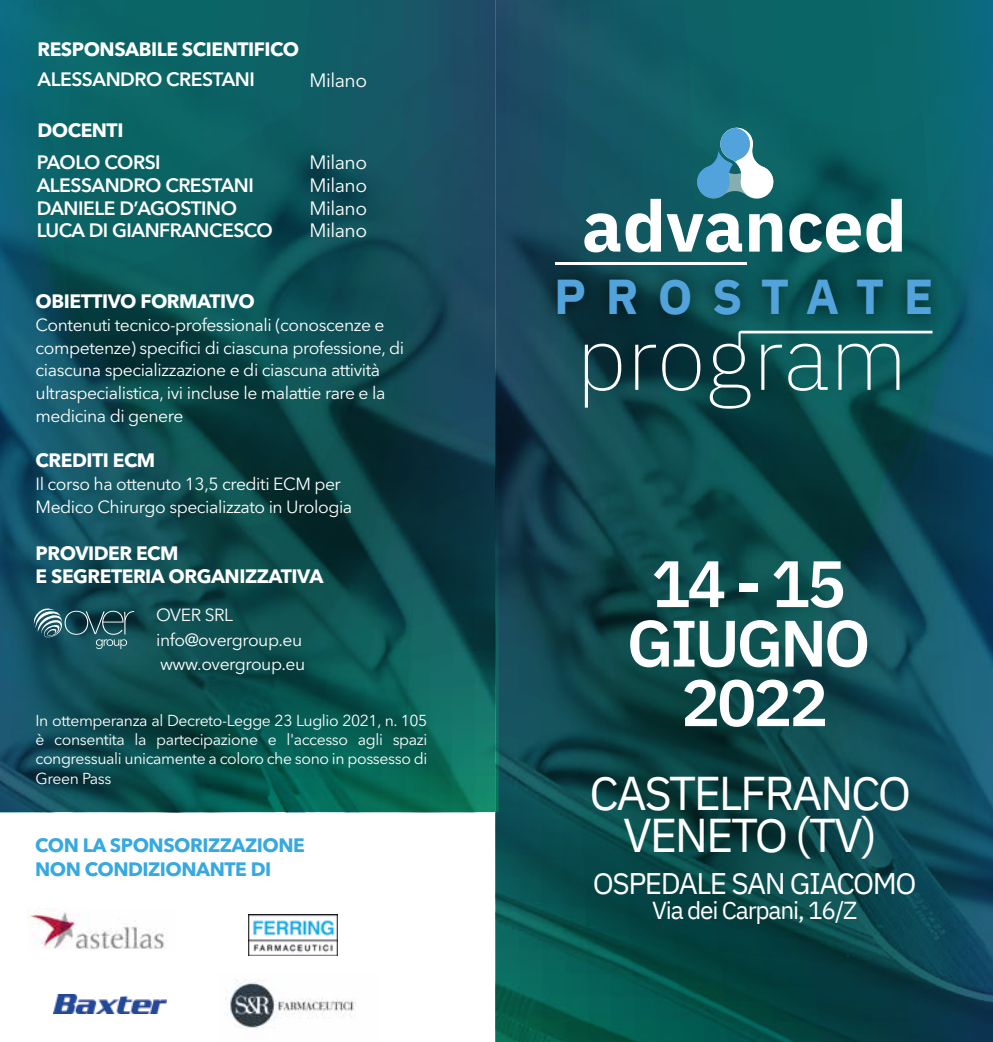
<style>
.page{position:relative;width:993px;height:1042px;background:#fff}
.page>*{position:absolute;margin:0;border:0;box-sizing:border-box;transform-origin:0 0}
.t1{font:600 65.45px/59.5px "IBM Plex Sans Thai Looped";letter-spacing:-.05em;color:#fff;text-align:center}
.t2{font:700 48.82px "IBM Plex Sans Thai Looped";letter-spacing:.39em;color:#52a3db}
.t3{font:47.25px/42px "IBM Plex Sans Thai Looped";letter-spacing:-.05em;color:#fff;text-align:center}
.t4{font:29.75px "IBM Plex Sans Thai Looped";letter-spacing:-.05em;color:#fff}
.t5{font:24.5px "IBM Plex Sans Thai Looped";letter-spacing:-.05em;color:#fff}
.t6{font:700 19.25px/22.8px "Avenir Next LT Pro";letter-spacing:-.025em;color:#fff}
.t7{font:600 19.25px/22.8px "Avenir Next LT Pro";letter-spacing:-.025em;color:#fff}
.t8{font:700 19.25px/24.5px "Avenir Next LT Pro";letter-spacing:-.025em;color:#36a9e1}
.t9{font:19.25px/22.8px "Avenir Next LT Pro";letter-spacing:-.025em;color:#fff;text-align:justify}
.t10{font:17.5px/22.8px "Avenir Next LT Pro";letter-spacing:-.025em;color:#fff}
.t11{font:15.75px/19.2px "Avenir Next LT Pro";letter-spacing:-.025em;color:#fff;text-align:justify}
</style>
<div class="page">
<img style="left:495px;top:0;width:497px;height:1042px">
<img style="left:0;top:0;width:496px;height:812px">
<img style="left:249px;top:915px;width:88px;height:41px">
<svg style="left:34px;top:606px;width:100px;height:43px;background:#30616b"></svg>
<img style="left:28px;top:908px;width:138px;height:41px">
<img style="left:54px;top:995px;width:112px;height:18px">
<img style="left:226px;top:979px;width:130px;height:49px">
<svg style="left:694px;top:128px;width:81px;height:73px"></svg>
<svg style="left:584px;top:199px;width:76px;height:47px"></svg>
<svg style="left:666px;top:213px;width:75px;height:33px"></svg>
<svg style="left:749px;top:213px;width:33px;height:33px"></svg>
<svg style="left:789px;top:213px;width:71px;height:33px"></svg>
<svg style="left:866px;top:199px;width:35px;height:47px"></svg>
<svg style="left:584px;top:367px;width:37px;height:41px;background:#3a676d"></svg>
<svg style="left:635px;top:367px;width:20px;height:23px"></svg>
<svg style="left:662px;top:367px;width:38px;height:24px"></svg>
<svg style="left:709px;top:367px;width:223px;height:42px;background:#216061"></svg>
<img style="left:527px;top:246px;width:452px;height:121px">
<p class="t6" style="left:37px;top:38px;width:263px">RESPONSABILE SCIENTIFICO</p>
<p class="t7" style="left:38px;top:68px;width:218px">ALESSANDRO CRESTANI</p>
<p class="t9" style="left:309px;top:69px;width:59px">Milano</p>
<p class="t6" style="left:37px;top:118px;width:87px">DOCENTI</p>
<p class="t7" style="left:37px;top:151px;width:238px">PAOLO CORSI<br>ALESSANDRO CRESTANI<br>DANIELE D’AGOSTINO<br>LUCA DI GIANFRANCESCO</p>
<p class="t9" style="left:309px;top:151px;width:59px">Milano Milano Milano Milano</p>
<p class="t6" style="left:36px;top:290px;width:220px">OBIETTIVO FORMATIVO</p>
<p class="t10" style="left:36px;top:313px;width:370px">Contenuti tecnico-professionali (conoscenze e competenze) specifici di ciascuna professione, di ciascuna specializzazione e di ciascuna attività ultraspecialistica, ivi incluse le malattie rare e la medicina di genere</p>
<p class="t6" style="left:36px;top:449px;width:121px">CREDITI ECM</p>
<p class="t10" style="left:36px;top:472px;width:318px">Il corso ha ottenuto 13,5 crediti ECM per<br>Medico Chirurgo specializzato in Urologia</p>
<p class="t6" style="left:36px;top:542px;width:289px">PROVIDER ECM<br>E SEGRETERIA ORGANIZZATIVA</p>
<p class="t10" style="left:156px;top:602px;width:151px;line-height:24.5px">OVER SRL info@overgroup.eu www.overgroup.eu</p>
<p class="t11" style="left:36px;top:711px;width:393px">In ottemperanza al Decreto-Legge 23 Luglio 2021, n. 105 è consentita la partecipazione e l'accesso agli spazi congressuali unicamente a coloro che sono in possesso di Green Pass</p>
<p class="t8" style="left:35px;top:832px;width:271px">CON LA SPONSORIZZAZIONE<br>NON CONDIZIONANTE DI</p>
<h2 class="t2" style="left:554px;top:269px;width:381px">PROSTATE</h2>
<h1 class="t1" style="left:626px;top:555px;width:245px">14 - 15<br>GIUGNO<br>2022</h1>
<h3 class="t3" style="left:589px;top:773px;width:323px">CASTELFRANCO<br>VENETO (TV)</h3>
<h3 class="t4" style="left:592px;top:866px;width:325px">OSPEDALE SAN GIACOMO</h3>
<h3 class="t5" style="left:652px;top:896px;width:207px">Via dei Carpani, 16/Z</h3>
</div>
